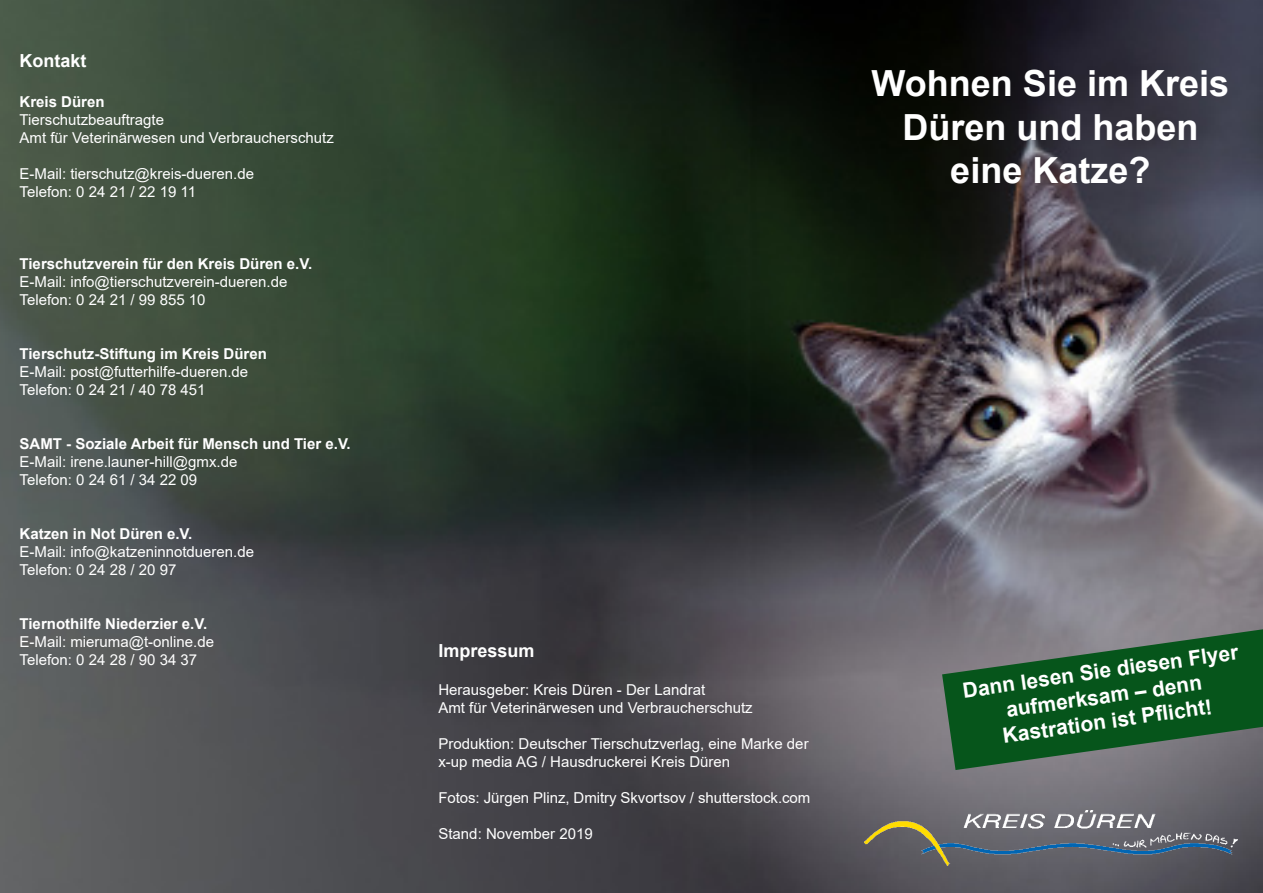
<style>
.page{position:relative;width:1263px;height:893px;background:#fff}
.page>*{position:absolute;margin:0;border:0;box-sizing:border-box;transform-origin:0 0}
.t1{font:700 36px/43.2px "Arial";color:#fff;text-align:center}
.t2{font:700 21px/25.2px "Arial";color:#fff;text-align:center}
.t3{font:700 18px "Arial";color:#fff}
.t4{font:15px/18px "Arial";color:#fff}
.t5{font:700 15px "Arial";color:#fff}
</style>
<div class="page">
<img style="left:0;top:0;width:1263px;height:893px">
<img style="left:864px;top:810px;width:374px;height:56px">
<svg style="left:942px;top:629px;width:321px;height:141px;background:#2d613c"></svg>
<p class="t3" style="left:20px;top:48px;width:68px">Kontakt</p>
<p class="t5" style="left:20px;top:91px;width:87px">Kreis Düren</p>
<p class="t4" style="left:20px;top:110px;width:146px">Tierschutzbeauftragte</p>
<p class="t4" style="left:20px;top:128px;width:316px">Amt für Veterinärwesen und Verbraucherschutz</p>
<p class="t4" style="left:20px;top:164px;width:236px">E-Mail: tierschutz@kreis-dueren.de</p>
<p class="t4" style="left:20px;top:182px;width:178px">Telefon: 0 24 21 / 22 19 11</p>
<p class="t5" style="left:20px;top:253px;width:294px">Tierschutzverein für den Kreis Düren e.V.</p>
<p class="t4" style="left:20px;top:272px;width:269px">E-Mail: info@tierschutzverein-dueren.de</p>
<p class="t4" style="left:20px;top:290px;width:187px">Telefon: 0 24 21 / 99 855 10</p>
<p class="t5" style="left:20px;top:343px;width:249px">Tierschutz-Stiftung im Kreis Düren</p>
<p class="t4" style="left:20px;top:362px;width:230px">E-Mail: post@futterhilfe-dueren.de</p>
<p class="t4" style="left:20px;top:380px;width:187px">Telefon: 0 24 21 / 40 78 451</p>
<p class="t5" style="left:20px;top:433px;width:333px">SAMT - Soziale Arbeit für Mensch und Tier e.V.</p>
<p class="t4" style="left:20px;top:452px;width:219px">E-Mail: irene.launer-hill@gmx.de</p>
<p class="t4" style="left:20px;top:470px;width:179px">Telefon: 0 24 61 / 34 22 09</p>
<p class="t5" style="left:20px;top:523px;width:174px">Katzen in Not Düren e.V.</p>
<p class="t4" style="left:20px;top:542px;width:236px">E-Mail: info@katzeninnotdueren.de</p>
<p class="t4" style="left:20px;top:560px;width:158px">Telefon: 0 24 28 / 20 97</p>
<p class="t1" style="left:872px;top:63px;width:359px">Wohnen Sie im Kreis<br>Düren und haben eine Katze?</p>
<p class="t5" style="left:20px;top:613px;width:189px">Tiernothilfe Niederzier e.V.</p>
<p class="t4" style="left:20px;top:632px;width:196px">E-Mail: mieruma@t-online.de</p>
<p class="t4" style="left:20px;top:650px;width:179px">Telefon: 0 24 28 / 90 34 37</p>
<p class="t2" style="left:961px;top:678px;width:279px;rotate:-8deg">Dann lesen Sie diesen Flyer aufmerksam – denn</p>
<p class="t3" style="left:438px;top:638px;width:98px">Impressum</p>
<p class="t4" style="left:438px;top:681px;width:268px">Herausgeber: Kreis Düren - Der Landrat</p>
<p class="t4" style="left:438px;top:699px;width:316px">Amt für Veterinärwesen und Verbraucherschutz</p>
<p class="t4" style="left:438px;top:735px;width:372px">Produktion: Deutscher Tierschutzverlag, eine Marke der x-up media AG / Hausdruckerei Kreis Düren</p>
<p class="t4" style="left:438px;top:789px;width:373px">Fotos: Jürgen Plinz, Dmitry Skvortsov / shutterstock.com</p>
<p class="t4" style="left:438px;top:825px;width:156px">Stand: November 2019</p>
<p class="t2" style="left:1001px;top:723px;width:213px;rotate:-8deg">Kastration ist Pflicht!</p>
</div>
